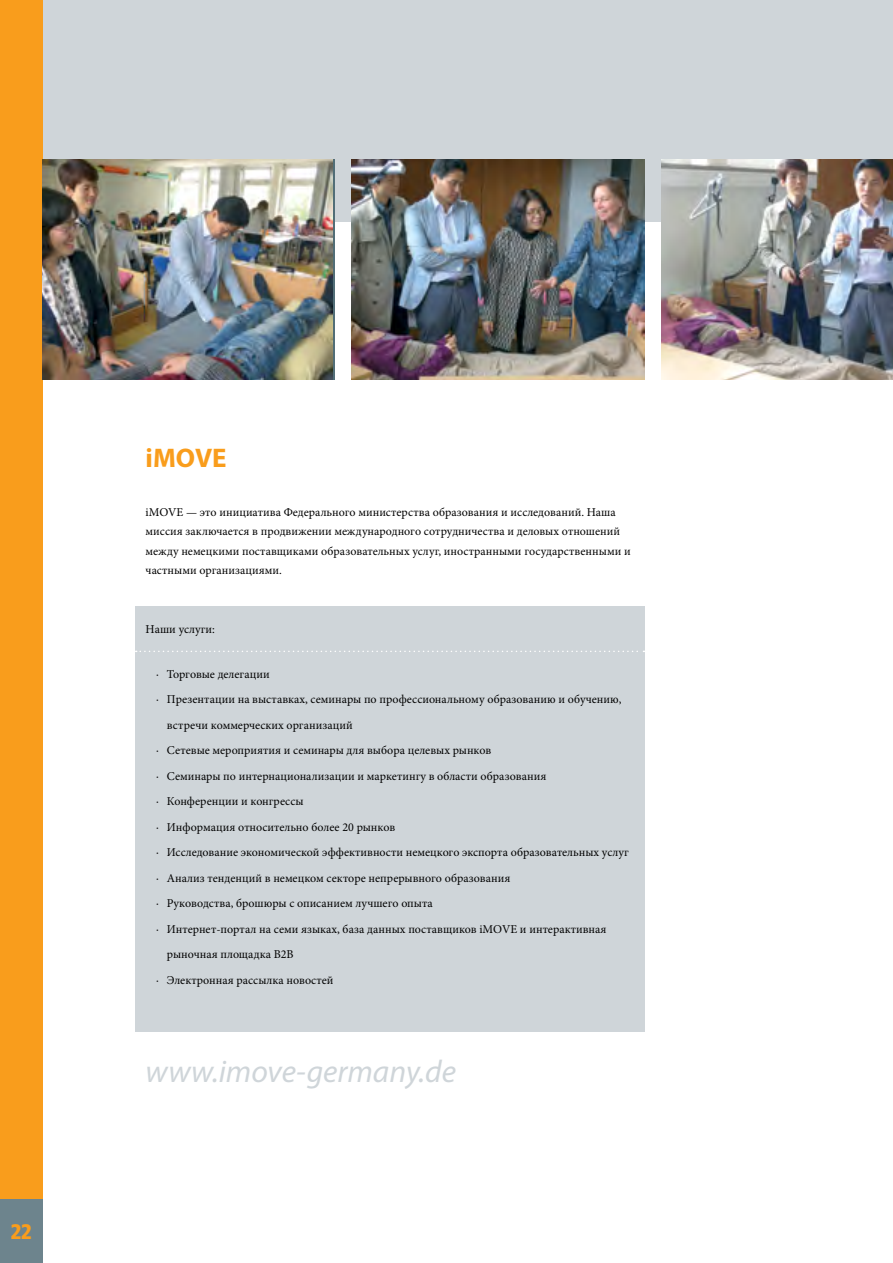
<style>
.page{position:relative;width:893px;height:1263px;background:#fff}
.page>*{position:absolute;margin:0;border:0;box-sizing:border-box;transform-origin:0 0}
.t1{font:italic 31.5px "Myriad Pro";color:#cfd5d9}
.t2{font:700 27px "Myriad Pro";color:#f99d1c}
.t3{font:21px "Transit Fr Pos OT Bld";color:#f99d1c}
.t4{font:12px/19.5px "Minion Pro";color:#000}
</style>
<div class="page">
<div style="left:43px;top:0;width:850px;height:221px;background:#cfd5d9"></div>
<div style="left:0;top:0;width:43px;height:1199px;background:#f99d1c"></div>
<div style="left:0;top:1199px;width:43px;height:64px;background:#6d848d"></div>
<img style="left:352px;top:159px;width:292px;height:220px">
<img style="left:43px;top:159px;width:289px;height:220px">
<img style="left:661px;top:159px;width:232px;height:220px">
<div style="left:135px;top:606px;width:509px;height:425px;background:#cfd5d9"></div>
<svg style="left:136px;top:651px;width:508px;height:1px"></svg>
<h3 class="t3" style="left:11px;top:1220px;width:23px">22</h3>
<h2 class="t2" style="left:146px;top:440px;width:83px">iMOVE</h2>
<p class="t4" style="left:146px;top:502px;width:487px">iMOVE — это инициатива Федерального министерства образования и исследований. Наша миссия заключается в продвижении международного сотрудничества и деловых отношений между немецкими поставщиками образовательных услуг, иностранными государственными и частными организациями.</p>
<p class="t4" style="left:146px;top:619px;width:71px">Наши услуги:</p>
<p class="t4" style="left:156px;top:664px;width:115px">· Торговые делегации</p>
<p class="t4" style="left:156px;top:690px;width:467px">· Презентации на выставках, семинары по профессиональному образованию и обучению,</p>
<p class="t4" style="left:167px;top:715px;width:187px">встречи коммерческих организаций</p>
<p class="t4" style="left:156px;top:741px;width:336px">· Сетевые мероприятия и семинары для выбора целевых рынков</p>
<p class="t4" style="left:156px;top:766px;width:392px">· Семинары по интернационализации и маркетингу в области образования</p>
<p class="t4" style="left:156px;top:792px;width:149px">· Конференции и конгрессы</p>
<p class="t4" style="left:156px;top:817px;width:240px">· Информация относительно более 20 рынков</p>
<p class="t4" style="left:156px;top:843px;width:474px">· Исследование экономической эффективности немецкого экспорта образовательных услуг</p>
<p class="t4" style="left:156px;top:868px;width:356px">· Анализ тенденций в немецком секторе непрерывного образования</p>
<p class="t4" style="left:156px;top:894px;width:278px">· Руководства, брошюры с описанием лучшего опыта</p>
<p class="t4" style="left:156px;top:919px;width:452px">· Интернет-портал на семи языках, база данных поставщиков iMOVE и интерактивная</p>
<p class="t4" style="left:167px;top:945px;width:128px">рыночная площадка B2B</p>
<p class="t4" style="left:156px;top:970px;width:179px">· Электронная рассылка новостей</p>
<h1 class="t1" style="left:146px;top:1052px;width:312px">www.imove-germany.de</h1>
</div>
